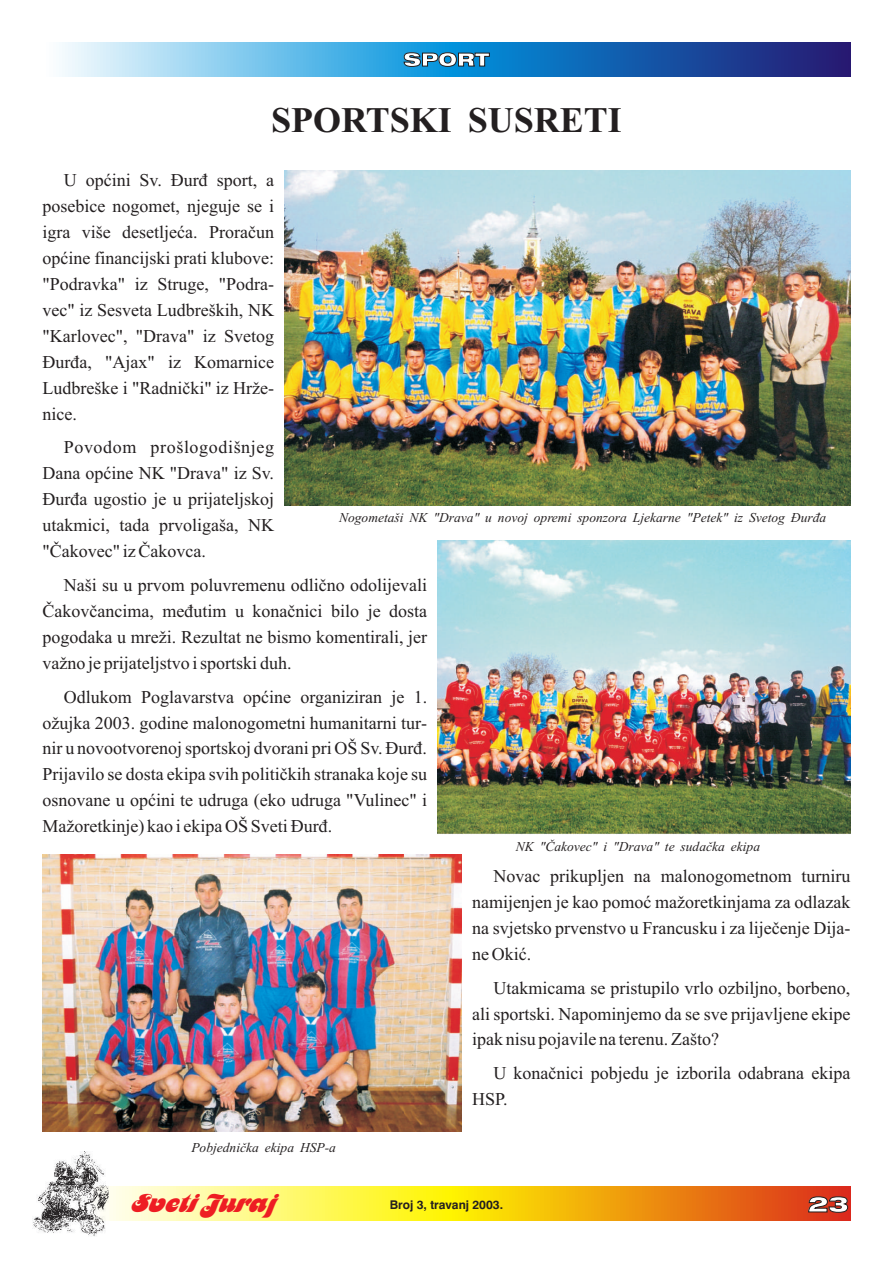
<style>
.page{position:relative;width:894px;height:1263px;background:#fff}
.page>*{position:absolute;margin:0;border:0;box-sizing:border-box;transform-origin:0 0}
.t1{font:700 36px "Times New Roman";color:#231f20}
.t2{font:27px "Motter Fem D";color:#ee1d23}
.t3{font:21px "Swis 721 Blk Ex BT";color:#fff}
.t4{font:18px/26px "Times New Roman";color:#231f20;text-align:justify}
.t5{font:18px "Swis 721 Blk Ex BT";color:#fff}
.t6{font:italic 13.5px "Times New Roman";color:#231f20}
.t7{font:700 12px "Swis 721 BT";color:#231f20}
</style>
<div class="page">
<svg style="left:62px;top:43px;width:788px;height:34px"></svg>
<svg style="left:109px;top:1186px;width:741px;height:34px"></svg>
<img style="left:33px;top:1152px;width:76px;height:85px">
<img style="left:438px;top:540px;width:412px;height:315px">
<img style="left:43px;top:855px;width:418px;height:276px">
<img style="left:285px;top:170px;width:565px;height:335px">
<p class="t5" style="left:403px;top:52px;width:88px">SPORT</p>
<h1 class="t1" style="left:271px;top:108px;width:352px">SPORTSKI SUSRETI</h1>
<p class="t4" style="left:43px;top:169px;width:233px;text-indent:21px">U opæini Sv. Ðurð sport, a posebice nogomet, njeguje se i igra više desetljeæa. Proraèun opæine financijski prati klubove: "Podravka" iz Struge, "Podra&shy;vec" iz Sesveta Ludbreških, NK "Karlovec", "Drava" iz Svetog Ðurða, "Ajax" iz Komarnice Ludbreške i "Radnièki" iz Hrže&shy;nice.</p>
<p class="t4" style="left:43px;top:436px;width:233px;text-indent:21px">Povodom prošlogodišnjeg Dana opæine NK "Drava" iz Sv.<br>Ðurða ugostio je u prijateljskoj utakmici, tada prvoligaša, NK "Èakovec" iz Èakovca.</p>
<p class="t4" style="left:43px;top:574px;width:386px;text-indent:21px">Naši su u prvom poluvremenu odlièno odolijevali Èakovèancima, meðutim u konaènici bilo je dosta pogodaka u mreži. Rezultat ne bismo komentirali, jer važno je prijateljstvo i sportski duh.</p>
<p class="t4" style="left:43px;top:685px;width:386px;text-indent:21px">Odlukom Poglavarstva opæine organiziran je 1. ožujka 2003. godine malonogometni humanitarni tur&shy;nir u novootvorenoj sportskoj dvorani pri OŠ Sv. Ðurð.<br>Prijavilo se dosta ekipa svih politièkih stranaka koje su osnovane u opæini te udruga (eko udruga "Vulinec" i Mažoretkinje) kao i ekipa OŠ Sveti Ðurð.</p>
<p class="t6" style="left:339px;top:513px;width:489px">Nogometaši NK "Drava" u novoj opremi sponzora Ljekarne "Petek" iz Svetog Ðurða</p>
<p class="t6" style="left:516px;top:841px;width:246px">NK "Èakovec" i "Drava" te sudaèka ekipa</p>
<p class="t6" style="left:191px;top:1143px;width:146px">Pobjednièka ekipa HSP-a</p>
<p class="t4" style="left:472px;top:865px;width:380px;text-indent:21px">Novac prikupljen na malonogometnom turniru namijenjen je kao pomoæ mažoretkinjama za odlazak na svjetsko prvenstvo u Francusku i za lijeèenje Dija&shy;ne Okiæ.</p>
<p class="t4" style="left:472px;top:976px;width:380px;text-indent:21px">Utakmicama se pristupilo vrlo ozbiljno, borbeno, ali sportski. Napominjemo da se sve prijavljene ekipe ipak nisu pojavile na terenu. Zašto?</p>
<p class="t4" style="left:472px;top:1062px;width:380px;text-indent:21px">U konaènici pobjedu je izborila odabrana ekipa<br>HSP.</p>
<h2 class="t2" style="left:132px;top:1191px;width:145px">Sveti Juraj</h2>
<p class="t7" style="left:390px;top:1200px;width:115px">Broj 3, travanj 2003.</p>
<p class="t3" style="left:808px;top:1196px;width:42px">23</p>
</div>
